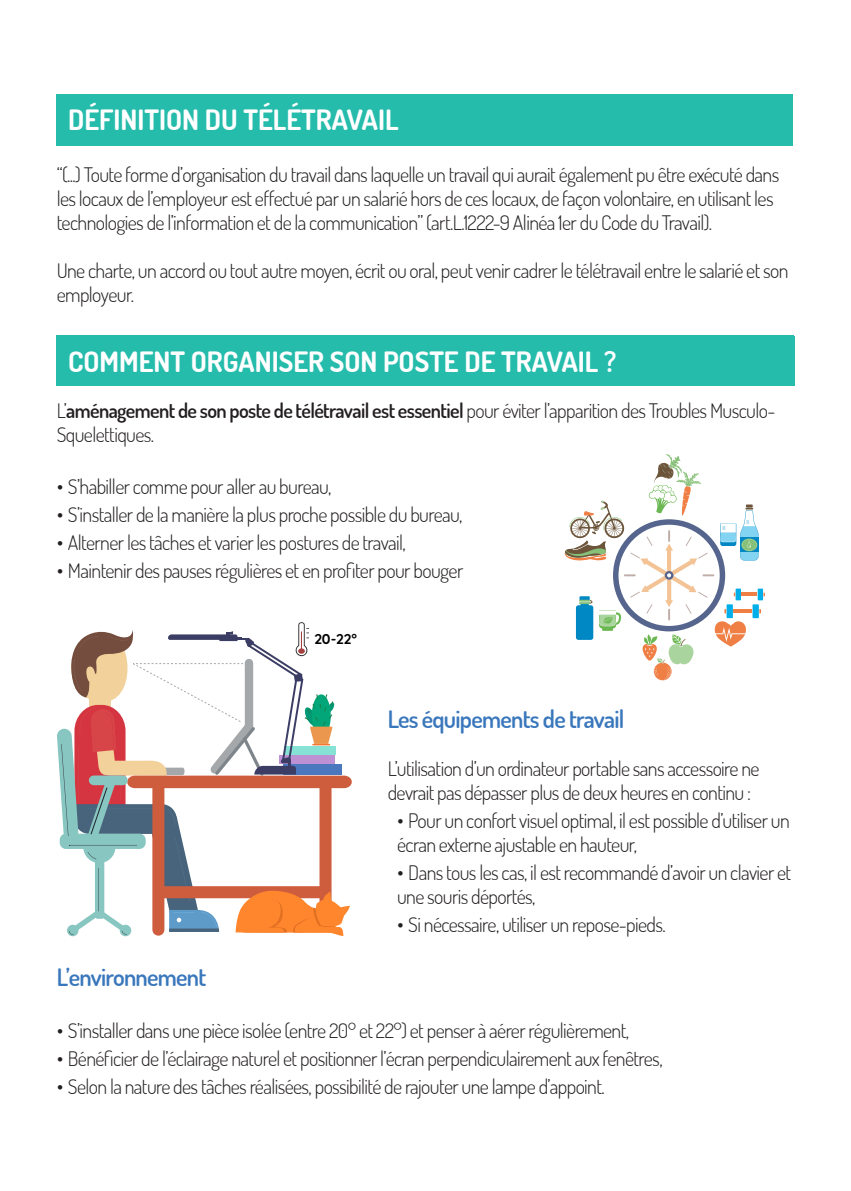
<style>
.page{position:relative;width:851px;height:1191px;background:#fff}
.page>*{position:absolute;margin:0;border:0;box-sizing:border-box;transform-origin:0 0}
.t1{font:700 28px "Dosis";color:#fff}
.t2{font:600 24px "Dosis";letter-spacing:-.03em;color:#3977bc}
.t3{font:300 20px/24px "Dosis";letter-spacing:-.03em;color:#231f20}
.t4{font:700 14.2px "Quicksand";color:#000}
.s1{font-weight:600}
.s2{font-size:22px}
</style>
<div class="page">
<div style="left:57px;top:335px;width:737px;height:51px;background:#25bcac"></div>
<svg style="left:57px;top:622px;width:294px;height:315px"></svg>
<svg style="left:564px;top:454px;width:200px;height:226px"></svg>
<div style="left:57px;top:94px;width:735px;height:51px;background:#25bcac"></div>
<h1 class="t1" style="left:68px;top:109px;width:332px">DÉFINITION DU TÉLÉTRAVAIL</h1>
<p class="t3" style="left:57px;top:162px;width:724px">“(...) Toute forme d’organisation du travail dans laquelle un travail qui aurait également pu être exécuté dans les locaux de l’employeur est effectué par un salarié hors de ces locaux, de façon volontaire, en utilisant les technologies de l’information et de la communication” (art.L.1222-9 Alinéa 1er du Code du Travail).</p>
<p class="t3" style="left:57px;top:261px;width:733px">Une charte, un accord ou tout autre moyen, écrit ou oral, peut venir cadrer le télétravail entre le salarié et son employeur.</p>
<h1 class="t1" style="left:68px;top:351px;width:549px">COMMENT ORGANISER SON POSTE DE TRAVAIL ?</h1>
<p class="t3" style="left:57px;top:400px;width:720px">L’<span class="s1">aménagement de son poste de télétravail est essentiel</span> pour éviter l’apparition des Troubles Musculo-<br>Squelettiques.</p>
<p class="t3" style="left:57px;top:476px;width:276px"><span class="s2">•</span> S’habiller comme pour aller au bureau,</p>
<p class="t3" style="left:57px;top:504px;width:407px"><span class="s2">•</span> S’installer de la manière la plus proche possible du bureau,</p>
<p class="t3" style="left:57px;top:532px;width:350px"><span class="s2">•</span> Alterner les tâches et varier les postures de travail,</p>
<p class="t3" style="left:57px;top:558px;width:408px"><span class="s2">•</span> Maintenir des pauses régulières et en profiter pour bouger</p>
<p class="t4" style="left:314px;top:630px;width:44px">20-22°</p>
<p class="t2" style="left:387px;top:710px;width:238px">Les équipements de travail</p>
<p class="t3" style="left:387px;top:758px;width:373px">L’utilisation d’un ordinateur portable sans accessoire ne devrait pas dépasser plus de deux heures en continu :</p>
<p class="t3" style="left:397px;top:810px;width:394px"><span class="s2">•</span> Pour un confort visuel optimal, il est possible d’utiliser un écran externe ajustable en hauteur,</p>
<p class="t3" style="left:397px;top:862px;width:395px"><span class="s2">•</span> Dans tous les cas, il est recommandé d’avoir un clavier et une souris déportés,</p>
<p class="t3" style="left:397px;top:914px;width:270px"><span class="s2">•</span> Si nécessaire, utiliser un repose-pieds.</p>
<p class="t2" style="left:57px;top:968px;width:151px">L’environnement</p>
<p class="t3" style="left:57px;top:1020px;width:574px"><span class="s2">•</span> S’installer dans une pièce isolée (entre 20° et 22°) et penser à aérer régulièrement,</p>
<p class="t3" style="left:57px;top:1046px;width:607px"><span class="s2">•</span> Bénéficier de l’éclairage naturel et positionner l’écran perpendiculairement aux fenêtres,</p>
<p class="t3" style="left:57px;top:1076px;width:549px"><span class="s2">•</span> Selon la nature des tâches réalisées, possibilité de rajouter une lampe d’appoint.</p>
</div>
